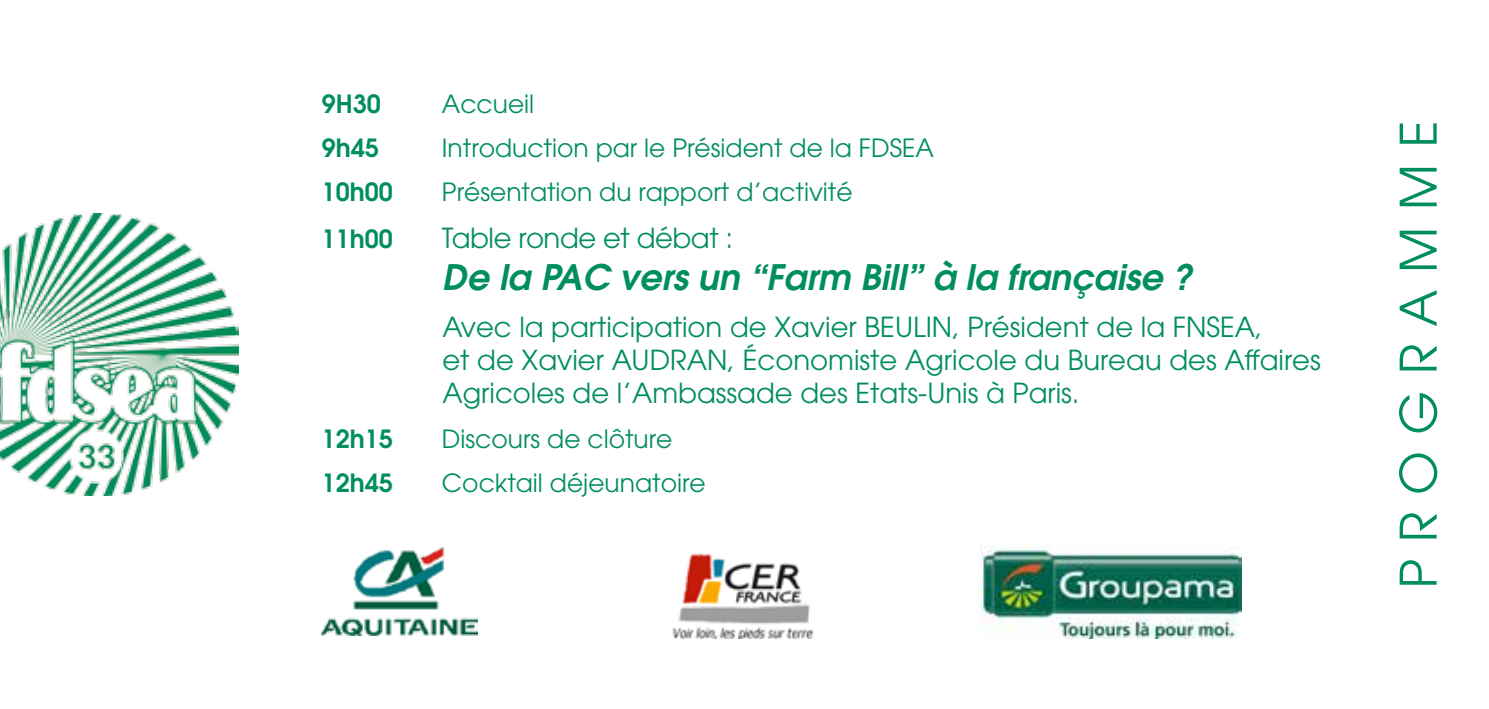
<style>
.page{position:relative;width:1489px;height:709px;background:#fff}
.page>*{position:absolute;margin:0;border:0;box-sizing:border-box;transform-origin:0 0}
.t1{font:50px "ITC Avant Garde Std";letter-spacing:.335em;color:#008e5d}
.t2{font:italic 600 35px "ITC Avant Garde Std";color:#008e5d}
.t3{font:27.5px/33px "ITC Avant Garde Std";color:#008e5d}
.t4{font:25px "ITC Avant Garde Std";color:#008e5d}
.t5{font:600 25px "ITC Avant Garde Std";color:#008e5d}
</style>
<div class="page">
<img style="left:0;top:213px;width:238px;height:282px">
<img style="left:322px;top:547px;width:156px;height:89px">
<img style="left:672px;top:553px;width:142px;height:85px">
<img style="left:980px;top:545px;width:261px;height:93px">
<p class="t5" style="left:322px;top:87px;width:60px">9H30</p>
<p class="t4" style="left:442px;top:88px;width:94px">Accueil</p>
<p class="t5" style="left:322px;top:131px;width:59px">9h45</p>
<p class="t4" style="left:442px;top:132px;width:493px">Introduction par le Président de la FDSEA</p>
<p class="t5" style="left:322px;top:175px;width:73px">10h00</p>
<p class="t4" style="left:442px;top:176px;width:412px">Présentation du rapport d’activité</p>
<p class="t5" style="left:322px;top:223px;width:73px">11h00</p>
<p class="t3" style="left:442px;top:221px;width:292px">Table ronde et débat :</p>
<p class="t2" style="left:442px;top:254px;width:751px">De la PAC vers un “Farm Bill” à la française ?</p>
<p class="t3" style="left:442px;top:310px;width:879px">Avec la participation de Xavier BEULIN, Président de la FNSEA,<br>et de Xavier AUDRAN, Économiste Agricole du Bureau des Affaires<br>Agricoles de l’Ambassade des Etats-Unis à Paris.</p>
<p class="t5" style="left:322px;top:422px;width:73px">12h15</p>
<p class="t4" style="left:442px;top:423px;width:232px">Discours de clôture</p>
<p class="t5" style="left:322px;top:466px;width:73px">12h45</p>
<p class="t4" style="left:442px;top:467px;width:265px">Cocktail déjeunatoire</p>
<h1 class="t1" style="left:1387px;top:588px;width:469px;rotate:-90deg">PROGRAMME</h1>
</div>
